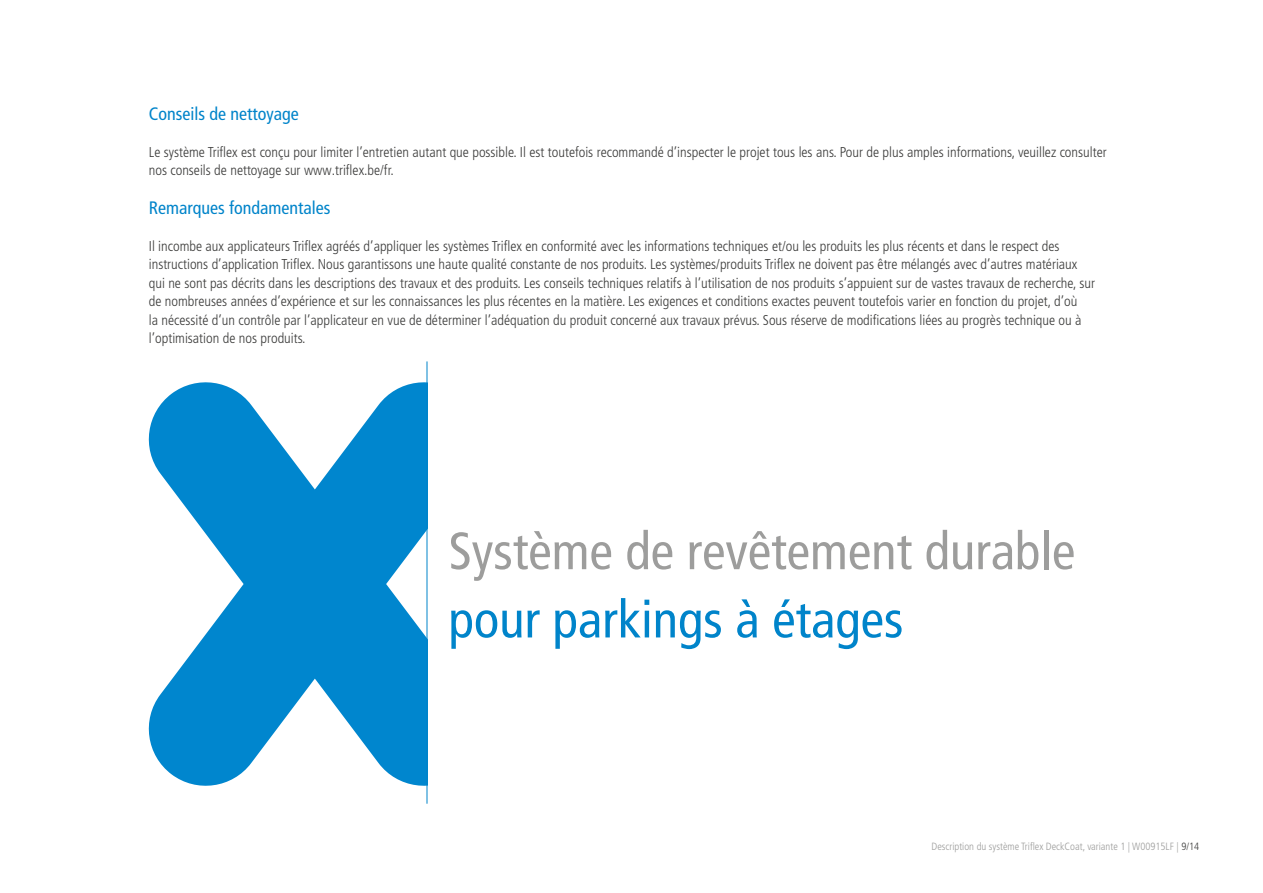
<style>
.page{position:relative;width:1263px;height:893px;background:#fff}
.page>*{position:absolute;margin:0;border:0;box-sizing:border-box;transform-origin:0 0}
.t1{font:condensed 52.5px "Frutiger LT Pro";color:#9d9d9c}
.t2{font:condensed 52.5px "Frutiger LT Pro";color:#0084ca}
.t3{font:condensed 18px "Frutiger LT Pro";color:#0084ca}
.t4{font:300 condensed 14.25px/18.6px "Frutiger LT Pro";color:#3c3c3b}
.t5{font:300 condensed 10.5px "Frutiger LT Pro";color:#9d9d9c}
.s1{color:#3c3c3b}
</style>
<div class="page">
<svg style="left:149px;top:382px;width:278px;height:404px;fill:#0086ce"></svg>
<hr style="left:427px;top:361px;width:1px;height:443px;background:#0084ca">
<p class="t3" style="left:149px;top:103px;width:151px">Conseils de nettoyage</p>
<p class="t4" style="left:149px;top:143px;width:959px">Le système Triflex est conçu pour limiter l’entretien autant que possible. Il est toutefois recommandé d’inspecter le projet tous les ans. Pour de plus amples informations, veuillez consulter nos conseils de nettoyage sur www.triflex.be/fr.</p>
<p class="t3" style="left:149px;top:197px;width:183px">Remarques fondamentales</p>
<p class="t4" style="left:149px;top:237px;width:948px">Il incombe aux applicateurs Triflex agréés d’appliquer les systèmes Triflex en conformité avec les informations techniques et/ou les produits les plus récents et dans le respect des instructions d’application Triflex. Nous garantissons une haute qualité constante de nos produits. Les systèmes/produits Triflex ne doivent pas être mélangés avec d’autres matériaux qui ne sont pas décrits dans les descriptions des travaux et des produits. Les conseils techniques relatifs à l’utilisation de nos produits s’appuient sur de vastes travaux de recherche, sur de nombreuses années d’expérience et sur les connaissances les plus récentes en la matière. Les exigences et conditions exactes peuvent toutefois varier en fonction du projet, d’où<br>la nécessité d’un contrôle par l’applicateur en vue de déterminer l’adéquation du produit concerné aux travaux prévus. Sous réserve de modifications liées au progrès technique ou à l’optimisation de nos produits.</p>
<h1 class="t1" style="left:449px;top:520px;width:628px">Système de revêtement durable</h1>
<h1 class="t2" style="left:449px;top:589px;width:456px">pour parkings à étages</h1>
<p class="t5" style="left:931px;top:840px;width:269px">Description du système Triflex DeckCoat, variante 1 | W00915LF | <span class="s1">9/14</span></p>
</div>
